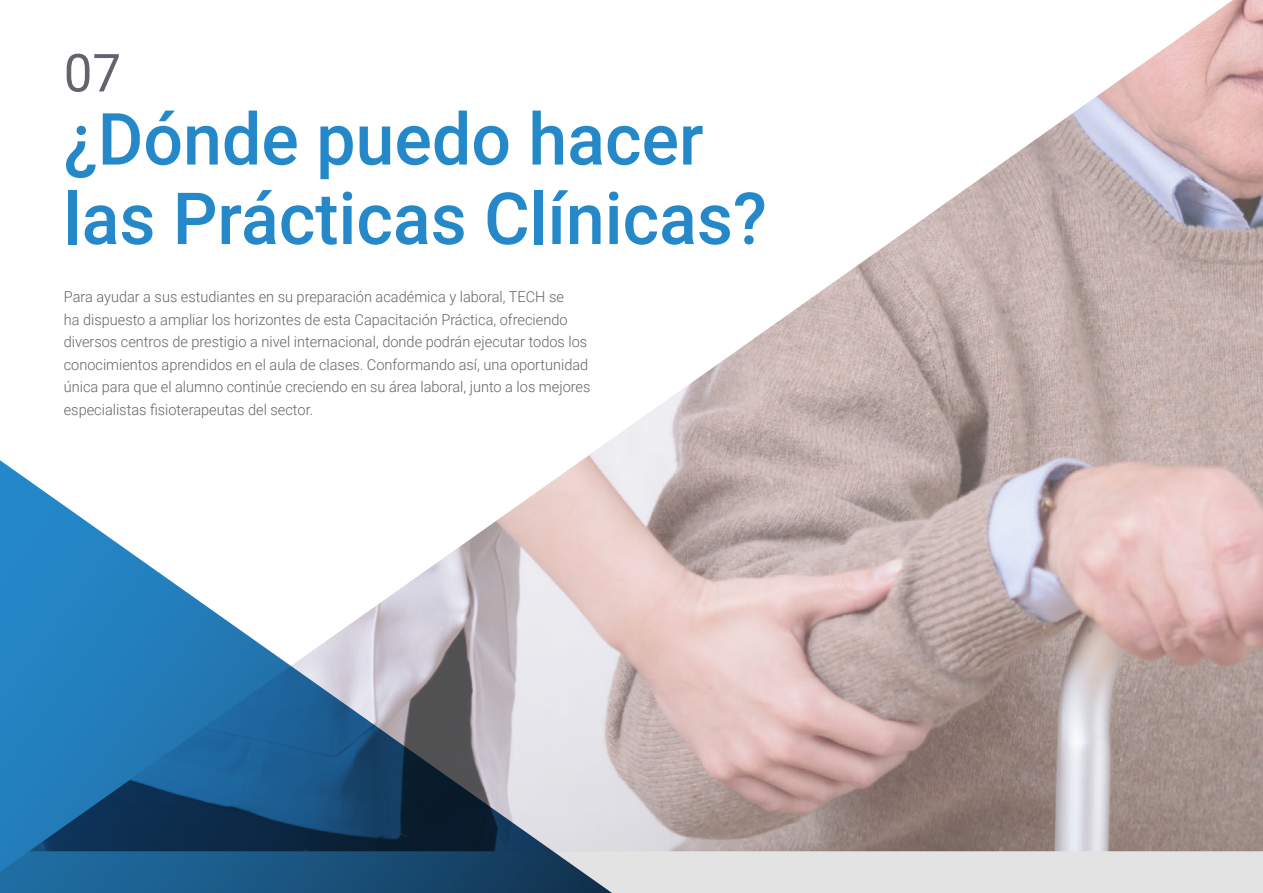
<style>
.page{position:relative;width:1263px;height:893px;background:#fff}
.page>*{position:absolute;margin:0;border:0;box-sizing:border-box;transform-origin:0 0}
.t1{font:500 72px/79.5px "Roboto";color:#2488c9}
.t2{font:52.5px "Roboto";color:#61646a}
.t3{font:300 15px/22.5px "Roboto";color:#61646a}
</style>
<div class="page">
<div style="left:642px;top:851px;width:621px;height:42px;background:#e2e3e2"></div>
<img style="left:602px;top:0;width:661px;height:851px">
<svg style="left:0;top:446px;width:642px;height:447px"></svg>
<h2 class="t2" style="left:64px;top:36px;width:59px">07</h2>
<h1 class="t1" style="left:64px;top:97px;width:704px">¿Dónde puedo hacer las Prácticas Clínicas?</h1>
<p class="t3" style="left:64px;top:285px;width:528px">Para ayudar a sus estudiantes en su preparación académica y laboral, TECH se<br>ha dispuesto a ampliar los horizontes de esta Capacitación Práctica, ofreciendo diversos centros de prestigio a nivel internacional, donde podrán ejecutar todos los conocimientos aprendidos en el aula de clases. Conformando así, una oportunidad única para que el alumno continúe creciendo en su área laboral, junto a los mejores especialistas fisioterapeutas del sector.</p>
</div>
